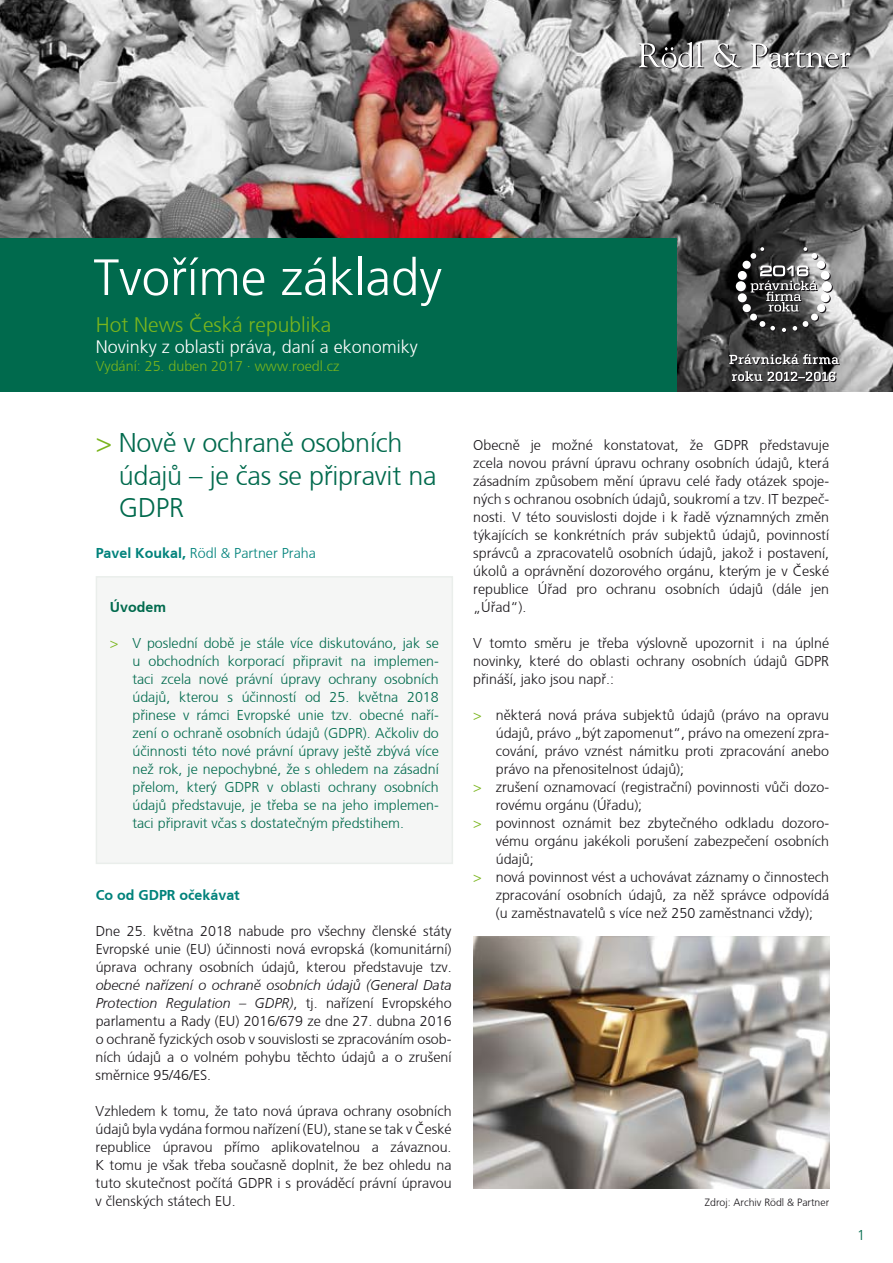
<style>
.page{position:relative;width:893px;height:1263px;background:#fff}
.page>*{position:absolute;margin:0;border:0;box-sizing:border-box;transform-origin:0 0}
.t1{font:300 51px "Frutiger CE";color:#fff}
.t2{font:300 27px/32.4px "Frutiger CE";letter-spacing:-.01em;color:#006a4d}
.t3{font:300 21px "Frutiger CE";color:#7ab51d}
.t4{font:300 18px "Frutiger CE";color:#fff}
.t5{font:300 14.25px/18px "Frutiger CE";color:#1a171b;text-align:justify}
.t6{font:300 14.25px/18px "Frutiger CE";color:#006a4d;text-align:justify}
.t7{font:300 14.25px "Frutiger CE";color:#7ab51d}
.t8{font:300 14.25px "Frutiger CE";color:#00827b}
.t9{font:700 14.25px "Frutiger CE";color:#00827b}
.t10{font:700 14.25px "Frutiger CE";color:#006a4d}
.t11{font:300 10.5px "Frutiger CE";color:#1a171b}
.s1{color:#7ab51d}
.s2{font-weight:700}
.s3{font-style:italic}
</style>
<div class="page">
<img style="left:0;top:0;width:893px;height:391px">
<div style="left:0;top:238px;width:676px;height:153px;background:#006a4d"></div>
<svg style="left:729px;top:247px;width:111px;height:135px"></svg>
<svg style="left:638px;top:42px;width:213px;height:27px"></svg>
<div style="left:96px;top:577px;width:356px;height:286px;background:#f5f6f5"></div>
<div style="left:96px;top:576px;width:357px;height:288px;border:2px solid #eaeeeb"></div>
<img style="left:473px;top:936px;width:356px;height:252px">
<h1 class="t1" style="left:94px;top:248px;width:350px">Tvoříme základy</h1>
<h3 class="t3" style="left:96px;top:312px;width:237px">Hot News Česká republika</h3>
<p class="t4" style="left:96px;top:337px;width:324px">Novinky z oblasti práva, daní a ekonomiky</p>
<p class="t7" style="left:96px;top:357px;width:245px">Vydání: 25. duben 2017 · www.roedl.cz</p>
<h2 class="t2" style="left:119px;top:426px;width:319px;text-indent:-23px"><span class="s1">&gt;</span> Nově v ochraně osobních údajů – je čas se připravit na<br>GDPR</h2>
<p class="t8" style="left:96px;top:545px;width:222px"><span class="s2">Pavel Koukal,</span> Rödl &amp; Partner Praha</p>
<p class="t10" style="left:110px;top:599px;width:58px">Úvodem</p>
<p class="t6" style="left:132px;top:634px;width:308px;text-indent:-23px"><span class="s1">&gt;</span> V poslední době je stále více diskutováno, jak se u obchodních korporací připravit na implemen&shy;taci zcela nové právní úpravy ochrany osobních údajů, kterou s účinností od 25. května 2018 přinese v rámci Evropské unie tzv. obecné naří&shy;zení o ochraně osobních údajů (GDPR). Ačkoliv do účinnosti této nové právní úpravy ještě zbývá více než rok, je nepochybné, že s ohledem na zásadní přelom, který GDPR v oblasti ochrany osobních údajů představuje, je třeba se na jeho implemen&shy;taci připravit včas s dostatečným předstihem.</p>
<p class="t9" style="left:96px;top:887px;width:146px">Co od GDPR očekávat</p>
<p class="t5" style="left:96px;top:922px;width:357px">Dne 25. května 2018 nabude pro všechny členské státy Evropské unie (EU) účinnosti nová evropská (komunitární) úprava ochrany osobních údajů, kterou představuje tzv.</p>
<p class="t5" style="left:96px;top:976px;width:357px"><span class="s3">obecné nařízení o ochraně osobních údajů (General Data Protection Regulation – GDPR)</span>, tj. nařízení Evropského parlamentu a Rady (EU) 2016/679 ze dne 27. dubna 2016 o ochraně fyzických osob v souvislosti se zpracováním osob&shy;ních údajů a o volném pohybu těchto údajů a o zrušení směrnice 95/46/ES.</p>
<p class="t5" style="left:96px;top:1102px;width:357px">Vzhledem k tomu, že tato nová úprava ochrany osobních údajů byla vydána formou nařízení (EU), stane se tak v České republice úpravou přímo aplikovatelnou a závaznou.<br>K tomu je však třeba současně doplnit, že bez ohledu na tuto skutečnost počítá GDPR i s prováděcí právní úpravou v členských státech EU.</p>
<p class="t5" style="left:473px;top:436px;width:357px">Obecně je možné konstatovat, že GDPR představuje zcela novou právní úpravu ochrany osobních údajů, která zásadním způsobem mění úpravu celé řady otázek spoje&shy;ných s ochranou osobních údajů, soukromí a tzv. IT bezpeč&shy;nosti. V této souvislosti dojde i k řadě významných změn týkajících se konkrétních práv subjektů údajů, povinností správců a zpracovatelů osobních údajů, jakož i postavení, úkolů a oprávnění dozorového orgánu, kterým je v České republice Úřad pro ochranu osobních údajů (dále jen „Úřad“).</p>
<p class="t5" style="left:473px;top:634px;width:357px">V tomto směru je třeba výslovně upozornit i na úplné novinky, které do oblasti ochrany osobních údajů GDPR přináší, jako jsou např.:</p>
<p class="t5" style="left:473px;top:706px;width:357px"><span class="s1">&gt;</span> některá nová práva subjektů údajů (právo na opravu</p>
<p class="t5" style="left:496px;top:724px;width:335px">údajů, právo „být zapomenut“, právo na omezení zpra-</p>
<p class="t5" style="left:496px;top:742px;width:335px">cování, právo vznést námitku proti zpracování anebo</p>
<p class="t5" style="left:496px;top:760px;width:190px">právo na přenositelnost údajů);</p>
<p class="t5" style="left:473px;top:778px;width:357px"><span class="s1">&gt;</span> zrušení oznamovací (registrační) povinnosti vůči dozo-</p>
<p class="t5" style="left:496px;top:796px;width:148px">rovému orgánu (Úřadu);</p>
<p class="t5" style="left:473px;top:814px;width:357px"><span class="s1">&gt;</span> povinnost oznámit bez zbytečného odkladu dozoro-</p>
<p class="t5" style="left:496px;top:832px;width:335px">vému orgánu jakékoli porušení zabezpečení osobních</p>
<p class="t5" style="left:496px;top:850px;width:40px">údajů;</p>
<p class="t5" style="left:473px;top:868px;width:357px"><span class="s1">&gt;</span> nová povinnost vést a uchovávat záznamy o činnostech</p>
<p class="t5" style="left:496px;top:886px;width:335px">zpracování osobních údajů, za něž správce odpovídá</p>
<p class="t5" style="left:496px;top:904px;width:319px">(u zaměstnavatelů s více než 250 zaměstnanci vždy);</p>
<p class="t11" style="left:705px;top:1196px;width:126px">Zdroj: Archiv Rödl &amp; Partner</p>
<p class="t6" style="left:857px;top:1226px;width:9px">1</p>
</div>
